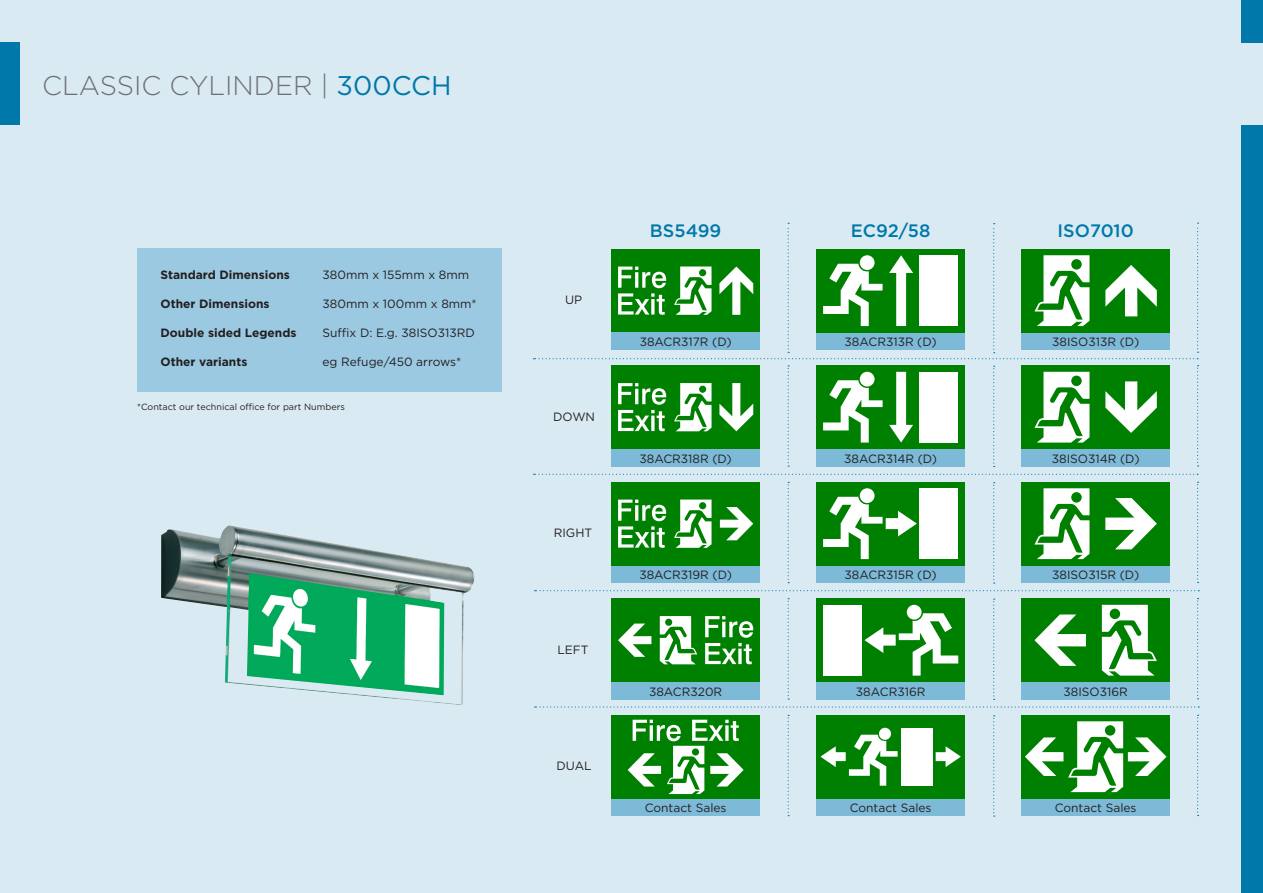
<style>
.page{position:relative;width:1263px;height:893px;background:#daeaf3}
.page>*{position:absolute;margin:0;border:0;box-sizing:border-box;transform-origin:0 0}
.t1{font:300 27px "Gotham";color:#6d7175}
.t2{font:500 18px "Gotham";color:#0078aa}
.t3{font:12px "Gotham";color:#231f20}
.t4{font:700 12px "Gotham";color:#231f20}
.t5{font:9px "Gotham";color:#231f20}
.s1{font-weight:400;color:#0078aa}
</style>
<div class="page">
<div style="left:0;top:43px;width:20px;height:82px;background:#0078aa"></div>
<div style="left:1242px;top:125px;width:21px;height:768px;background:#0078aa"></div>
<div style="left:1242px;top:0;width:21px;height:43px;background:#0078aa"></div>
<div style="left:137px;top:248px;width:365px;height:144px;background:#9bc9e1"></div>
<div style="left:612px;top:449px;width:148px;height:17px;background:#7dbad8"></div>
<div style="left:612px;top:565px;width:148px;height:18px;background:#7dbad8"></div>
<div style="left:612px;top:682px;width:148px;height:18px;background:#7dbad8"></div>
<div style="left:612px;top:798px;width:148px;height:18px;background:#7dbad8"></div>
<div style="left:817px;top:449px;width:148px;height:17px;background:#7dbad8"></div>
<div style="left:817px;top:565px;width:148px;height:18px;background:#7dbad8"></div>
<div style="left:817px;top:682px;width:148px;height:18px;background:#7dbad8"></div>
<div style="left:817px;top:798px;width:148px;height:18px;background:#7dbad8"></div>
<div style="left:1022px;top:449px;width:148px;height:17px;background:#7dbad8"></div>
<div style="left:1022px;top:565px;width:148px;height:18px;background:#7dbad8"></div>
<div style="left:1022px;top:682px;width:148px;height:17px;background:#7dbad8"></div>
<div style="left:1022px;top:798px;width:148px;height:18px;background:#7dbad8"></div>
<div style="left:817px;top:365px;width:148px;height:84px;background:#008000"></div>
<div style="left:860px;top:372px;width:14px;height:15px;background:#fff;border-radius:50%"></div>
<div style="left:920px;top:372px;width:38px;height:71px;background:#fff"></div>
<svg style="left:823px;top:380px;width:59px;height:63px"></svg>
<svg style="left:889px;top:372px;width:24px;height:71px"></svg>
<div style="left:817px;top:715px;width:148px;height:83px;background:#008000"></div>
<div style="left:901px;top:728px;width:31px;height:58px;background:#fff"></div>
<div style="left:879px;top:728px;width:12px;height:12px;background:#fff;border-radius:50%"></div>
<svg style="left:936px;top:746px;width:25px;height:21px"></svg>
<svg style="left:820px;top:735px;width:77px;height:51px"></svg>
<div style="left:817px;top:598px;width:148px;height:84px;background:#008000"></div>
<div style="left:823px;top:605px;width:39px;height:71px;background:#fff"></div>
<svg style="left:864px;top:613px;width:94px;height:63px"></svg>
<div style="left:907px;top:605px;width:14px;height:15px;background:#fff;border-radius:50%"></div>
<div style="left:817px;top:482px;width:148px;height:83px;background:#008000"></div>
<div style="left:920px;top:488px;width:38px;height:71px;background:#fff"></div>
<svg style="left:823px;top:497px;width:94px;height:62px"></svg>
<div style="left:860px;top:488px;width:14px;height:15px;background:#fff;border-radius:50%"></div>
<div style="left:1022px;top:365px;width:148px;height:84px;background:#008000"></div>
<svg style="left:1034px;top:372px;width:55px;height:71px"></svg>
<div style="left:1071px;top:376px;width:11px;height:10px;background:#008000;border-radius:50%"></div>
<svg style="left:1105px;top:381px;width:52px;height:52px"></svg>
<div style="left:1022px;top:482px;width:148px;height:83px;background:#008000"></div>
<svg style="left:1034px;top:488px;width:55px;height:71px"></svg>
<div style="left:1071px;top:492px;width:11px;height:11px;background:#008000;border-radius:50%"></div>
<svg style="left:1105px;top:498px;width:52px;height:51px"></svg>
<div style="left:1022px;top:598px;width:148px;height:84px;background:#008000"></div>
<svg style="left:1102px;top:605px;width:55px;height:71px"></svg>
<div style="left:1110px;top:609px;width:10px;height:10px;background:#008000;border-radius:50%"></div>
<svg style="left:1034px;top:614px;width:52px;height:52px"></svg>
<div style="left:1022px;top:715px;width:148px;height:83px;background:#008000"></div>
<svg style="left:1025px;top:721px;width:141px;height:71px"></svg>
<div style="left:612px;top:365px;width:148px;height:84px;background:#008000"></div>
<svg style="left:719px;top:383px;width:34px;height:48px"></svg>
<svg style="left:618px;top:383px;width:48px;height:48px"></svg>
<svg style="left:674px;top:383px;width:37px;height:48px"></svg>
<div style="left:699px;top:386px;width:7px;height:7px;background:#008000;border-radius:50%"></div>
<div style="left:612px;top:482px;width:148px;height:83px;background:#008000"></div>
<svg style="left:720px;top:507px;width:33px;height:33px"></svg>
<svg style="left:618px;top:500px;width:48px;height:48px"></svg>
<svg style="left:674px;top:500px;width:37px;height:48px"></svg>
<div style="left:699px;top:502px;width:7px;height:7px;background:#008000;border-radius:50%"></div>
<div style="left:612px;top:598px;width:148px;height:84px;background:#008000"></div>
<svg style="left:618px;top:624px;width:33px;height:33px"></svg>
<svg style="left:705px;top:616px;width:48px;height:48px"></svg>
<svg style="left:660px;top:616px;width:37px;height:48px"></svg>
<div style="left:665px;top:619px;width:7px;height:7px;background:#008000;border-radius:50%"></div>
<div style="left:612px;top:715px;width:148px;height:83px;background:#008000"></div>
<svg style="left:628px;top:720px;width:116px;height:74px"></svg>
<div style="left:692px;top:748px;width:7px;height:7px;background:#008000;border-radius:50%"></div>
<svg style="left:533px;top:474px;width:665px;height:1px"></svg>
<svg style="left:534px;top:590px;width:665px;height:1px"></svg>
<svg style="left:534px;top:706px;width:665px;height:2px"></svg>
<svg style="left:788px;top:365px;width:1px;height:102px"></svg>
<svg style="left:788px;top:482px;width:1px;height:101px"></svg>
<svg style="left:788px;top:598px;width:1px;height:102px"></svg>
<svg style="left:788px;top:715px;width:1px;height:101px"></svg>
<svg style="left:993px;top:366px;width:2px;height:101px"></svg>
<svg style="left:993px;top:482px;width:2px;height:102px"></svg>
<svg style="left:993px;top:599px;width:2px;height:101px"></svg>
<svg style="left:993px;top:715px;width:2px;height:102px"></svg>
<svg style="left:533px;top:223px;width:665px;height:136px"></svg>
<svg style="left:1197px;top:365px;width:1px;height:101px"></svg>
<svg style="left:1197px;top:482px;width:1px;height:101px"></svg>
<svg style="left:1197px;top:598px;width:1px;height:101px"></svg>
<svg style="left:1197px;top:715px;width:1px;height:101px"></svg>
<img style="left:161px;top:525px;width:314px;height:180px">
<p class="t1" style="left:42px;top:68px;width:411px">CLASSIC CYLINDER | <span class="s1">300CCH</span></p>
<p class="t4" style="left:161px;top:267px;width:131px">Standard Dimensions</p>
<p class="t3" style="left:323px;top:267px;width:148px">380mm x 155mm x 8mm</p>
<p class="t4" style="left:161px;top:296px;width:110px">Other Dimensions</p>
<p class="t3" style="left:323px;top:296px;width:156px">380mm x 100mm x 8mm*</p>
<p class="t4" style="left:161px;top:325px;width:138px">Double sided Legends</p>
<p class="t3" style="left:323px;top:325px;width:154px">Suffix D: E.g. 38ISO313RD</p>
<p class="t4" style="left:161px;top:353px;width:88px">Other variants</p>
<p class="t3" style="left:323px;top:354px;width:140px">eg Refuge/450 arrows*</p>
<p class="t5" style="left:137px;top:401px;width:209px">*Contact our technical office for part Numbers</p>
<p class="t3" style="left:565px;top:292px;width:19px">UP</p>
<p class="t3" style="left:553px;top:409px;width:43px">DOWN</p>
<p class="t3" style="left:554px;top:525px;width:40px">RIGHT</p>
<p class="t3" style="left:557px;top:642px;width:33px">LEFT</p>
<p class="t3" style="left:557px;top:758px;width:37px">DUAL</p>
<p class="t2" style="left:650px;top:219px;width:73px">BS5499</p>
<p class="t2" style="left:851px;top:219px;width:81px">EC92/58</p>
<p class="t2" style="left:1057px;top:219px;width:78px">ISO7010</p>
<p class="t3" style="left:640px;top:334px;width:93px">38ACR317R (D)</p>
<p class="t3" style="left:844px;top:334px;width:94px">38ACR313R (D)</p>
<p class="t3" style="left:1052px;top:334px;width:89px">38ISO313R (D)</p>
<p class="t3" style="left:639px;top:451px;width:94px">38ACR318R (D)</p>
<p class="t3" style="left:844px;top:451px;width:94px">38ACR314R (D)</p>
<p class="t3" style="left:1052px;top:451px;width:89px">38ISO314R (D)</p>
<p class="t3" style="left:639px;top:567px;width:94px">38ACR319R (D)</p>
<p class="t3" style="left:844px;top:567px;width:94px">38ACR315R (D)</p>
<p class="t3" style="left:1052px;top:567px;width:88px">38ISO315R (D)</p>
<p class="t3" style="left:649px;top:684px;width:75px">38ACR320R</p>
<p class="t3" style="left:856px;top:684px;width:71px">38ACR316R</p>
<p class="t3" style="left:1063px;top:684px;width:66px">38ISO316R</p>
<p class="t3" style="left:645px;top:800px;width:83px">Contact Sales</p>
<p class="t3" style="left:850px;top:800px;width:83px">Contact Sales</p>
<p class="t3" style="left:1055px;top:800px;width:83px">Contact Sales</p>
</div>
